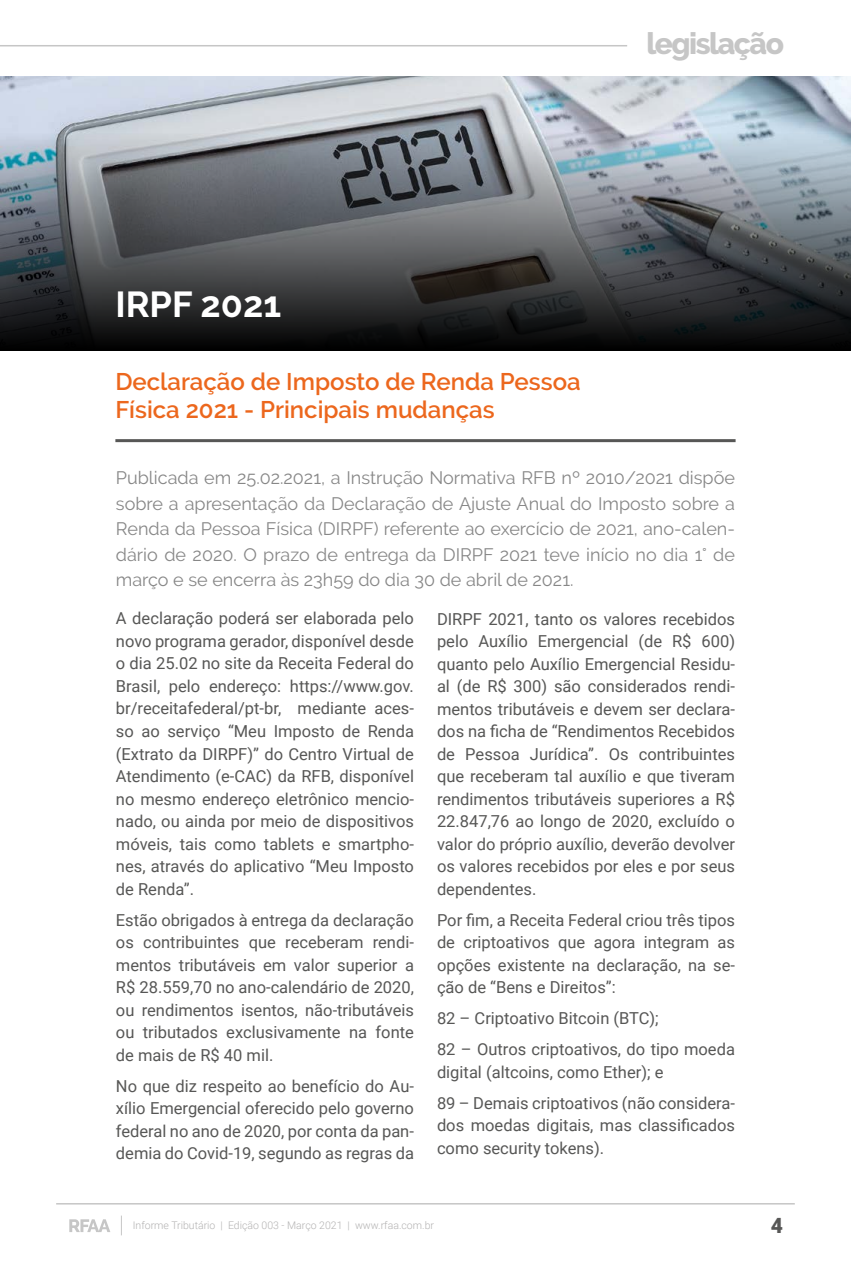
<style>
.page{position:relative;width:851px;height:1276px;background:#fff}
.page>*{position:absolute;margin:0;border:0;box-sizing:border-box;transform-origin:0 0}
.t1{font:700 36px "Raleway";color:#fff}
.t2{font:800 30px "Raleway";letter-spacing:-.05em;color:#c6c6c6}
.t3{font:600 24px/28.8px "Raleway";color:#ec671d}
.t4{font:900 21px "Roboto";color:#575756}
.t5{font:18px/25.5px "Raleway";color:#878787;text-align:justify}
.t6{font:16.5px/22.5px "Roboto";color:#575756;text-align:justify}
.t7{font:300 10.5px "Roboto";color:#b3b2b2}
</style>
<div class="page">
<img style="left:0;top:77px;width:850px;height:56px">
<svg style="left:0;top:133px;width:850px;height:218px;background:#54595d"></svg>
<hr style="left:115px;top:439px;width:620px;height:3px;background:#575756">
<svg style="left:121px;top:1215px;width:1px;height:20px"></svg>
<hr style="left:56px;top:1203px;width:738px;height:1px;background:#c6c6c6">
<svg style="left:69px;top:1219px;width:41px;height:13px"></svg>
<hr style="left:0;top:45px;width:627px;height:1px;background:#c6c6c6">
<h2 class="t2" style="left:646px;top:26px;width:139px">legislação</h2>
<h1 class="t1" style="left:115px;top:284px;width:167px">IRPF 2021</h1>
<h3 class="t3" style="left:115px;top:367px;width:467px">Declaração de Imposto de Renda Pessoa<br>Física 2021 - Principais mudanças</h3>
<p class="t5" style="left:116px;top:465px;width:620px">Publicada em 25.02.2021, a Instrução Normativa RFB nº 2010/2021 dispõe sobre a apresentação da Declaração de Ajuste Anual do Imposto sobre a Renda da Pessoa Física (DIRPF) referente ao exercício de 2021, ano-calen&shy;dário de 2020. O prazo de entrega da DIRPF 2021 teve início no dia 1° de março e se encerra às 23h59 do dia 30 de abril de 2021.</p>
<p class="t6" style="left:116px;top:607px;width:299px">A declaração poderá ser elaborada pelo novo programa gerador, disponível desde o dia 25.02 no site da Receita Federal do Brasil, pelo endereço: https://www.gov. br/receitafederal/pt-br, mediante aces&shy;so ao serviço “Meu Imposto de Renda (Extrato da DIRPF)” do Centro Virtual de Atendimento (e-CAC) da RFB, disponível no mesmo endereço eletrônico mencio&shy;nado, ou ainda por meio de dispositivos móveis, tais como tablets e smartpho&shy;nes, através do aplicativo “Meu Imposto de Renda”.</p>
<p class="t6" style="left:116px;top:908px;width:299px">Estão obrigados à entrega da declaração os contribuintes que receberam rendi&shy;mentos tributáveis em valor superior a R$ 28.559,70 no ano-calendário de 2020, ou rendimentos isentos, não-tributáveis ou tributados exclusivamente na fonte de mais de R$ 40 mil.</p>
<p class="t6" style="left:116px;top:1074px;width:299px">No que diz respeito ao benefício do Au&shy;xílio Emergencial oferecido pelo governo federal no ano de 2020, por conta da pan&shy;demia do Covid-19, segundo as regras da</p>
<p class="t6" style="left:437px;top:607px;width:299px">DIRPF 2021, tanto os valores recebidos pelo Auxílio Emergencial (de R$ 600) quanto pelo Auxílio Emergencial Residu&shy;al (de R$ 300) são considerados rendi&shy;mentos tributáveis e devem ser declara&shy;dos na ficha de “Rendimentos Recebidos de Pessoa Jurídica”. Os contribuintes que receberam tal auxílio e que tiveram rendimentos tributáveis superiores a R$ 22.847,76 ao longo de 2020, excluído o valor do próprio auxílio, deverão devolver os valores recebidos por eles e por seus dependentes.</p>
<p class="t6" style="left:437px;top:908px;width:299px">Por fim, a Receita Federal criou três tipos de criptoativos que agora integram as opções existente na declaração, na se&shy;ção de “Bens e Direitos”:</p>
<p class="t6" style="left:437px;top:1002px;width:299px;line-height:31px">82 – Criptoativo Bitcoin (BTC);<br>82 – Outros criptoativos, do tipo moeda</p>
<p class="t6" style="left:437px;top:1055px;width:299px;line-height:31px">digital (altcoins, como Ether); e<br>89 – Demais criptoativos (não considera-</p>
<p class="t6" style="left:437px;top:1113px;width:299px">dos moedas digitais, mas classificados como security tokens).</p>
<p class="t7" style="left:133px;top:1218px;width:302px">Informe Tributário | Edição 003 - Março 2021 | www.rfaa.com.br</p>
<p class="t4" style="left:770px;top:1211px;width:14px">4</p>
</div>
